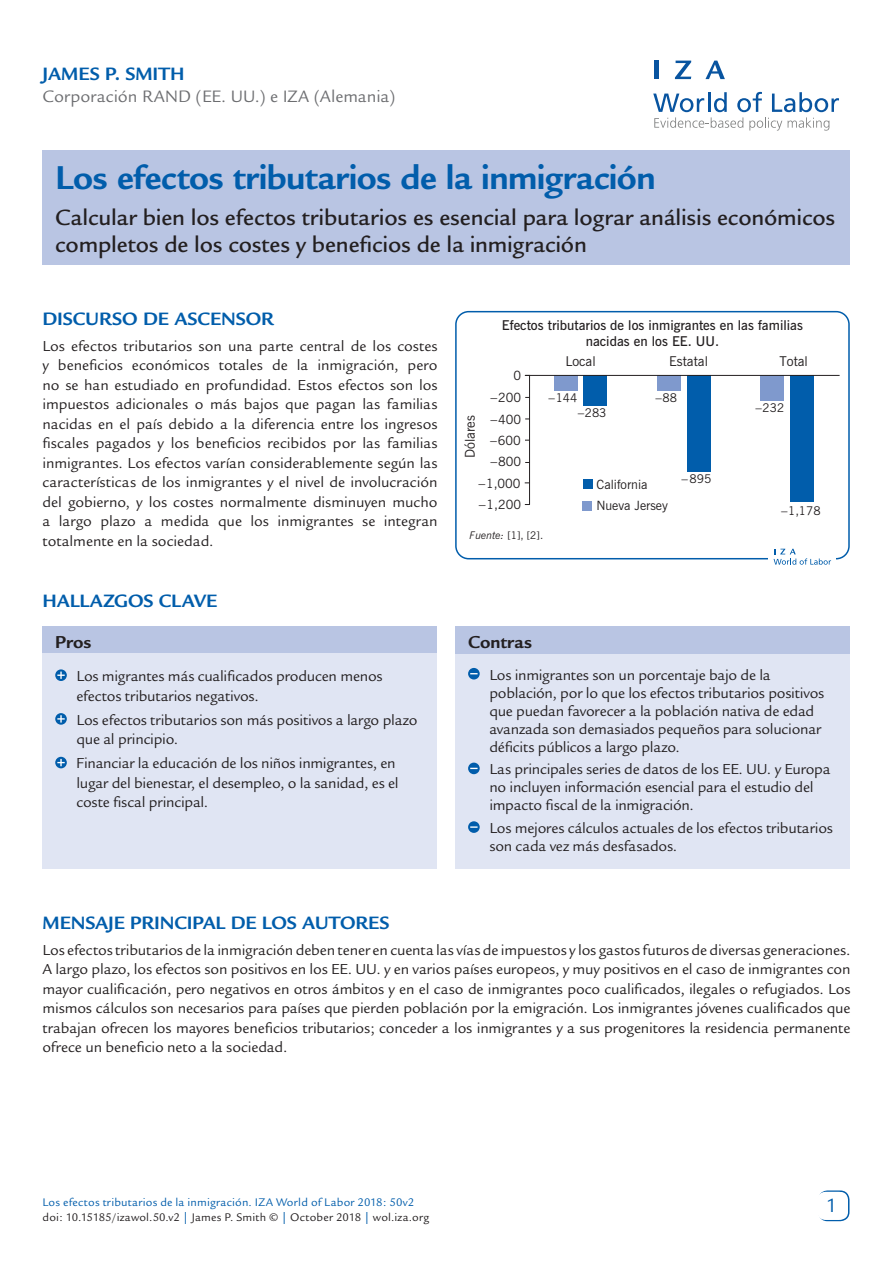
<style>
.page{position:relative;width:893px;height:1263px;background:#fff}
.page>*{position:absolute;margin:0;border:0;box-sizing:border-box;transform-origin:0 0}
.Cover__Title{font:700 36px "Legacy Sans";letter-spacing:-.015em;color:#015dab}
.Cover__Subtitle{font:500 24px/27px "Legacy Sans";letter-spacing:-.005em;color:#231f20}
.t1{font:21px "Legacy Sans";color:#015dab}
.Main__A_Level_Headin{font:700 19.5px "Legacy Sans";letter-spacing:-.005em;color:#015dab}
.Cover__AuthorName{font:700 19.5px "Legacy Sans";color:#015dab}
.Cover__Pro_Con_Heade{font:700 18.75px "Legacy Sans";color:#231f20}
.Cover__Affiliation{font:18px "Legacy Sans";color:#6c6d70}
.Main__Bodytext{font:15.75px/19.5px "Legacy Sans";letter-spacing:-.005em;color:#231f20;text-align:justify}
.Cover__Pro_Con_Bulle{font:15.75px/18px "Legacy Sans";letter-spacing:-.015em;color:#231f20}
.t2{font:600 13.5px/16.2px "News Gothic BT";color:#231f20;text-align:center}
.t3{font:13.5px "News Gothic BT";color:#231f20}
.t4{font:12.75px "News Gothic BT";color:#231f20}
.t5{font:12px "Legacy Sans";letter-spacing:.015em;color:#231f20}
.Cover_Footer{font:12px "Legacy Sans";letter-spacing:.015em;color:#015dab}
.t6{font:12px "News Gothic BT";color:#231f20}
.t7{font:10.5px "News Gothic BT";color:#231f20}
.s1{font-style:italic}
.s2{color:#015dab}
</style>
<div class="page">
<div style="left:43px;top:150px;width:807px;height:115px;background:#b9c5e3"></div>
<div style="left:818px;top:1190px;width:31px;height:31px;border:2px solid #015dab;border-radius:9px"></div>
<div style="left:817px;top:1192px;width:30px;height:28px;background:#fff;border-radius:9px"></div>
<svg style="left:653px;top:92px;width:186px;height:39px"></svg>
<hr style="left:654px;top:61px;width:4px;height:18px;background:#0854a0">
<svg style="left:675px;top:61px;width:16px;height:18px"></svg>
<svg style="left:705px;top:61px;width:20px;height:18px"></svg>
<div style="left:455px;top:626px;width:394px;height:243px;background:#e0e5f3"></div>
<div style="left:455px;top:626px;width:395px;height:27px;background:#b9c5e3"></div>
<svg style="left:468px;top:668px;width:12px;height:11px"></svg>
<svg style="left:468px;top:763px;width:12px;height:11px"></svg>
<div style="left:468px;top:821px;width:12px;height:12px;background:#015dab;border-radius:50%"></div>
<svg style="left:470px;top:826px;width:8px;height:2px"></svg>
<div style="left:42px;top:626px;width:395px;height:243px;background:#e0e5f3"></div>
<div style="left:42px;top:626px;width:395px;height:26px;background:#b9c5e3"></div>
<svg style="left:55px;top:669px;width:12px;height:12px"></svg>
<svg style="left:57px;top:671px;width:8px;height:8px"></svg>
<svg style="left:55px;top:713px;width:12px;height:12px"></svg>
<svg style="left:57px;top:715px;width:8px;height:7px"></svg>
<svg style="left:55px;top:757px;width:12px;height:11px"></svg>
<svg style="left:57px;top:759px;width:8px;height:7px"></svg>
<div style="left:455px;top:311px;width:395px;height:248px;border:2px solid #015dab;border-radius:13px"></div>
<div style="left:583px;top:375px;width:24px;height:31px;background:#015dab"></div>
<div style="left:687px;top:375px;width:23px;height:97px;background:#015dab"></div>
<div style="left:554px;top:375px;width:24px;height:16px;background:#7f99cd"></div>
<div style="left:657px;top:375px;width:24px;height:16px;background:#7f99cd"></div>
<div style="left:790px;top:375px;width:24px;height:127px;background:#015dab"></div>
<div style="left:760px;top:375px;width:24px;height:25px;background:#7f99cd"></div>
<hr style="left:525px;top:375px;width:315px;height:1px;background:#231f20">
<div style="left:583px;top:501px;width:9px;height:9px;background:#7f99cd"></div>
<div style="left:583px;top:480px;width:9px;height:9px;background:#015dab"></div>
<div style="left:769px;top:543px;width:67px;height:27px;background:#fff"></div>
<svg style="left:774px;top:549px;width:57px;height:16px"></svg>
<svg style="left:524px;top:375px;width:6px;height:130px"></svg>
<p class="Cover__AuthorName" style="left:43px;top:63px;width:144px">JAMES P. SMITH</p>
<p class="Cover__Affiliation" style="left:43px;top:86px;width:355px">Corporación RAND (EE. UU.) e IZA (Alemania)</p>
<p class="Cover__Title" style="left:55px;top:157px;width:602px">Los efectos tributarios de la inmigración</p>
<p class="Cover__Subtitle" style="left:55px;top:204px;width:781px">Calcular bien los efectos tributarios es esencial para lograr análisis económicos completos de los costes y beneficios de la inmigración</p>
<p class="Main__A_Level_Headin" style="left:42px;top:308px;width:233px">DISCURSO DE ASCENSOR</p>
<p class="Main__Bodytext" style="left:42px;top:336px;width:397px">Los efectos tributarios son una parte central de los costes y beneficios económicos totales de la inmigración, pero no se han estudiado en profundidad. Estos efectos son los impuestos adicionales o más bajos que pagan las familias nacidas en el país debido a la diferencia entre los ingresos fiscales pagados y los beneficios recibidos por las familias inmigrantes. Los efectos varían considerablemente según las características de los inmigrantes y el nivel de involucración del gobierno, y los costes normalmente disminuyen mucho a largo plazo a medida que los inmigrantes se integran totalmente en la sociedad.</p>
<p class="Main__A_Level_Headin" style="left:42px;top:589px;width:176px">HALLAZGOS CLAVE</p>
<p class="Cover__Pro_Con_Heade" style="left:55px;top:631px;width:38px">Pros</p>
<p class="Cover__Pro_Con_Bulle" style="left:76px;top:666px;width:308px;line-height:19.5px">Los migrantes más cualificados producen menos efectos tributarios negativos.</p>
<p class="Cover__Pro_Con_Bulle" style="left:76px;top:710px;width:342px;line-height:19.5px">Los efectos tributarios son más positivos a largo plazo que al principio.</p>
<p class="Cover__Pro_Con_Bulle" style="left:76px;top:754px;width:324px;line-height:19.5px">Financiar la educación de los niños inmigrantes, en lugar del bienestar, el desempleo, o la sanidad, es el coste fiscal principal.</p>
<p class="t2" style="left:502px;top:317px;width:302px">Efectos tributarios de los inmigrantes en las familias nacidas en los EE. UU.</p>
<p class="t4" style="left:513px;top:367px;width:9px">0</p>
<p class="t4" style="left:490px;top:412px;width:32px">−400</p>
<p class="t4" style="left:490px;top:390px;width:32px">−200</p>
<p class="t4" style="left:490px;top:433px;width:32px">−600</p>
<p class="t4" style="left:478px;top:476px;width:44px">−1,000</p>
<p class="t3" style="left:462px;top:458px;width:44px;rotate:-90deg">Dólares</p>
<p class="t4" style="left:490px;top:454px;width:32px">−800</p>
<p class="t4" style="left:479px;top:496px;width:44px">−1,200</p>
<p class="t3" style="left:565px;top:353px;width:32px">Local</p>
<p class="t3" style="left:669px;top:353px;width:40px">Estatal</p>
<p class="t3" style="left:779px;top:353px;width:30px">Total</p>
<p class="t6" style="left:655px;top:391px;width:23px">−88</p>
<p class="t6" style="left:578px;top:405px;width:30px">−283</p>
<p class="t6" style="left:549px;top:391px;width:30px">−144</p>
<p class="t6" style="left:755px;top:400px;width:30px">−232</p>
<p class="t4" style="left:597px;top:476px;width:52px">California</p>
<p class="t6" style="left:681px;top:471px;width:31px">−895</p>
<p class="t4" style="left:596px;top:498px;width:73px">Nueva Jersey</p>
<p class="t6" style="left:781px;top:503px;width:41px">−1,178</p>
<p class="t7" style="left:470px;top:529px;width:75px"><span class="s1">Fuente:</span> [1], [2].</p>
<p class="Cover__Pro_Con_Heade" style="left:468px;top:631px;width:65px">Contras</p>
<p class="Cover__Pro_Con_Bulle" style="left:489px;top:666px;width:336px">Los inmigrantes son un porcentaje bajo de la población, por lo que los efectos tributarios positivos que puedan favorecer a la población nativa de edad avanzada son demasiados pequeños para solucionar déficits públicos a largo plazo.</p>
<p class="Cover__Pro_Con_Bulle" style="left:489px;top:760px;width:343px">Las principales series de datos de los EE. UU. y Europa no incluyen información esencial para el estudio del impacto fiscal de la inmigración.</p>
<p class="Cover__Pro_Con_Bulle" style="left:489px;top:819px;width:345px">Los mejores cálculos actuales de los efectos tributarios son cada vez más desfasados.</p>
<p class="Main__A_Level_Headin" style="left:43px;top:912px;width:349px">MENSAJE PRINCIPAL DE LOS AUTORES</p>
<p class="Main__Bodytext" style="left:43px;top:940px;width:809px">Los efectos tributarios de la inmigración deben tener en cuenta las vías de impuestos y los gastos futuros de diversas generaciones.<br>A largo plazo, los efectos son positivos en los EE. UU. y en varios países europeos, y muy positivos en el caso de inmigrantes con mayor cualificación, pero negativos en otros ámbitos y en el caso de inmigrantes poco cualificados, ilegales o refugiados. Los mismos cálculos son necesarios para países que pierden población por la emigración. Los inmigrantes jóvenes cualificados que trabajan ofrecen los mayores beneficios tributarios; conceder a los inmigrantes y a sus progenitores la residencia permanente ofrece un beneficio neto a la sociedad.</p>
<p class="Cover_Footer" style="left:43px;top:1196px;width:373px">Los efectos tributarios de la inmigración. IZA World of Labor 2018: 50v2</p>
<p class="t5" style="left:43px;top:1211px;width:388px">doi: 10.15185/izawol.50.v2 <span class="s2">|</span> James P. Smith © <span class="s2">|</span> October 2018 <span class="s2">|</span> wol.iza.org</p>
<p class="t1" style="left:826px;top:1194px;width:13px">1</p>
<p class="t1" style="left:828px;top:1194px;width:13px">2</p>
</div>
